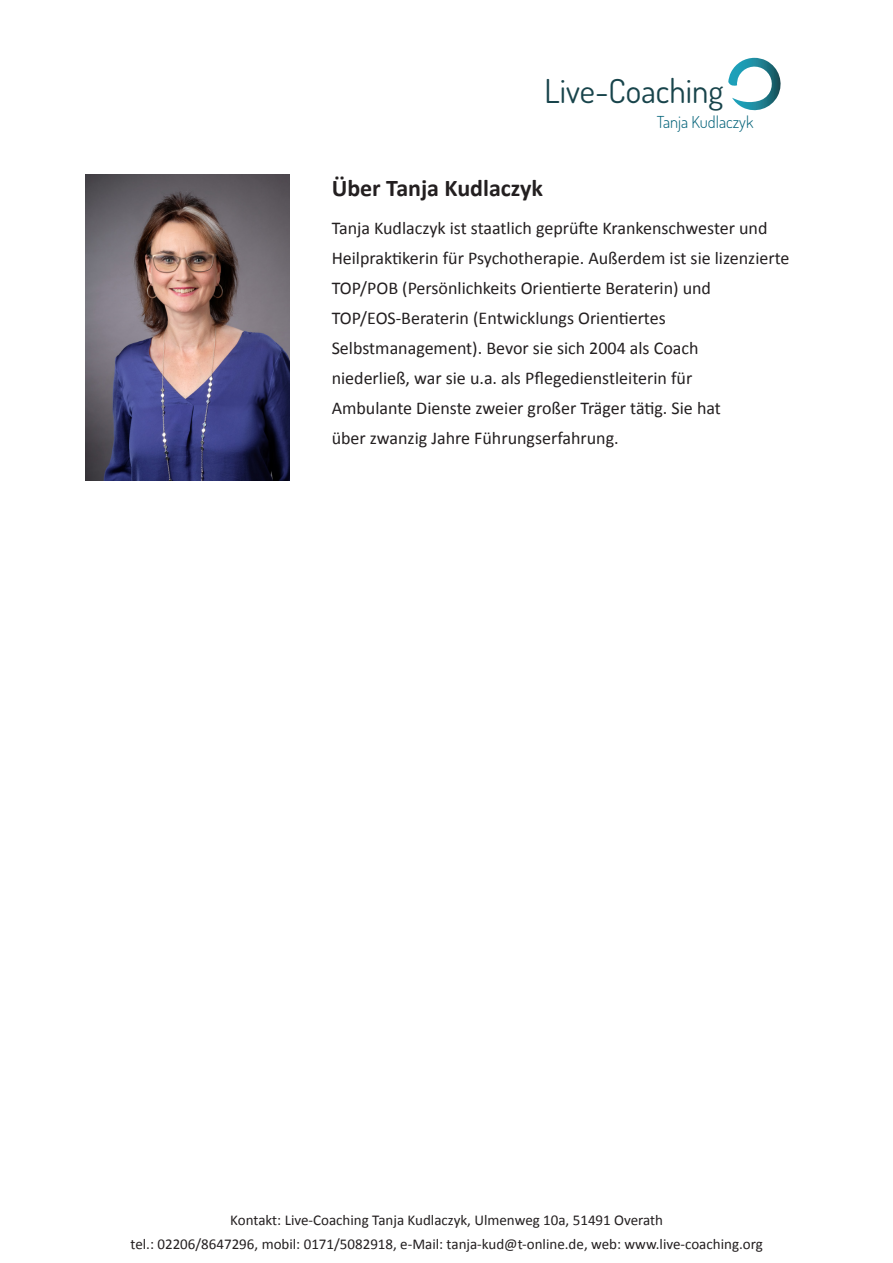
<style>
.page{position:relative;width:893px;height:1263px;background:#fff}
.page>*{position:absolute;margin:0;border:0;box-sizing:border-box;transform-origin:0 0}
.t1{font:33px "Dosis";color:#18444b}
.t2{font:700 24px "Calibri";color:#231f20}
.t3{font:18px/30px "Calibri";color:#231f20}
.t4{font:300 16.5px "Dosis";color:#006178}
.t5{font:15px/24px "Calibri";color:#231f20;text-align:center}
</style>
<div class="page">
<svg style="left:728px;top:58px;width:53px;height:53px"></svg>
<img style="left:85px;top:174px;width:204px;height:306px">
<h1 class="t1" style="left:544px;top:69px;width:180px">Live-Coaching</h1>
<p class="t4" style="left:657px;top:111px;width:98px">Tanja Kudlaczyk</p>
<h2 class="t2" style="left:332px;top:173px;width:213px">Über Tanja Kudlaczyk</h2>
<p class="t3" style="left:332px;top:212px;width:459px">Tanja Kudlaczyk ist staatlich geprüfte Krankenschwester und Heilpraktikerin für Psychotherapie. Außerdem ist sie lizenzierte TOP/POB (Persönlichkeits Orientierte Beraterin) und TOP/EOS-Beraterin (Entwicklungs Orientiertes Selbstmanagement). Bevor sie sich 2004 als Coach<br>niederließ, war sie u.a. als Pflegedienstleiterin für<br>Ambulante Dienste zweier großer Träger tätig. Sie hat<br>über zwanzig Jahre Führungserfahrung.</p>
<p class="t5" style="left:131px;top:1208px;width:634px">Kontakt: Live-Coaching Tanja Kudlaczyk, Ulmenweg 10a, 51491 Overath<br>tel.: 02206/8647296, mobil: 0171/5082918, e-Mail: tanja-kud@t-online.de, web: www.live-coaching.org</p>
</div>
